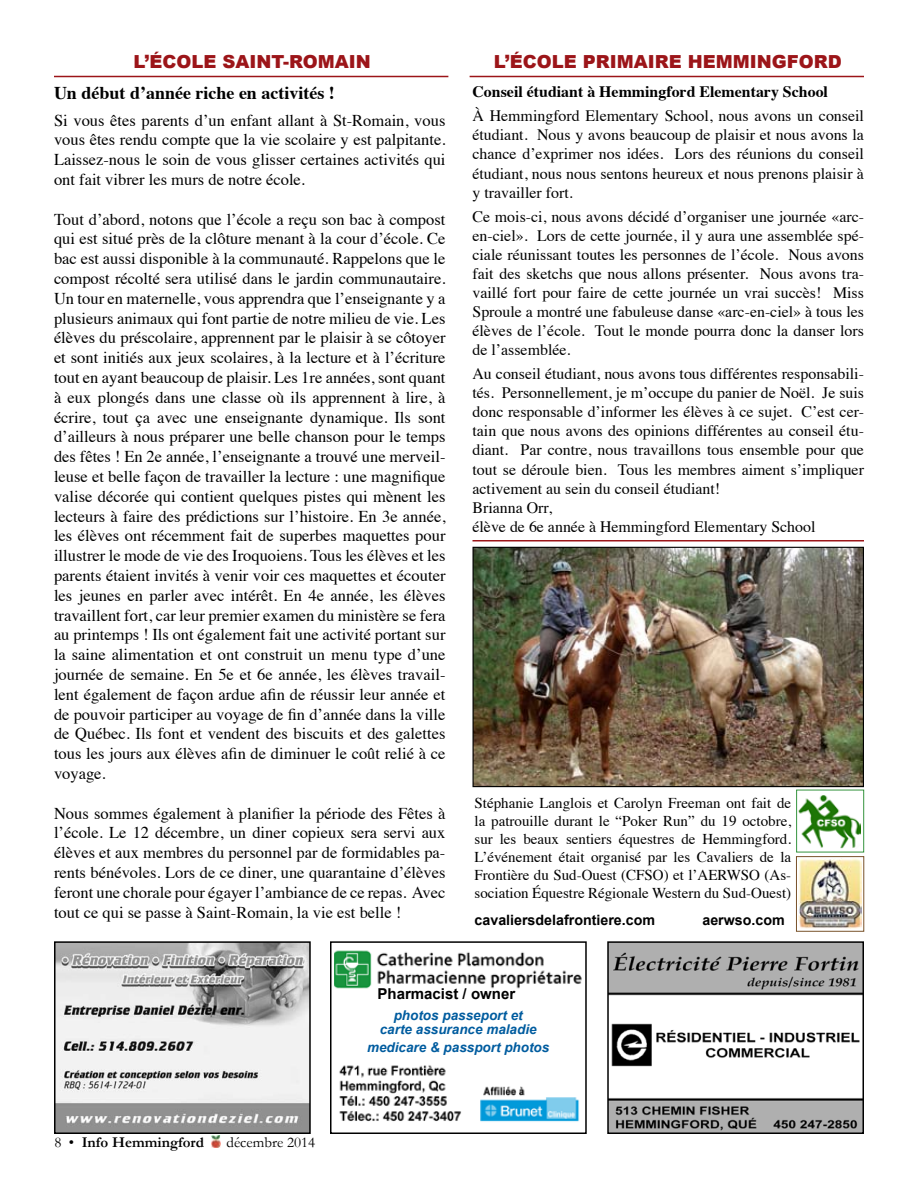
<style>
.page{position:relative;width:918px;height:1188px;background:#fff}
.page>*{position:absolute;margin:0;border:0;box-sizing:border-box;transform-origin:0 0}
.t1{font:900 18px "Arial";color:#9c1519}
.t2{font:700 18px "Times";color:#000}
.t3{font:16.5px/19.8px "Times";color:#000;text-align:justify}
.t4{font:15.9px/19px "Times";color:#000;text-align:justify}
.t5{font:700 15.9px "Times";color:#000}
.t6{font:15px/18px "Times";color:#000;text-align:justify}
.t7{font:700 15px "Garamond";color:#000}
.t8{font:700 15px "Arial";color:#000}
.t9{font:15px "Garamond";color:#000}
.t10{font:700 14.25px "Arial";color:#000}
.t11{font:italic 700 13.5px/13.5px "Arial";color:#005c9f;text-align:center}
.s1{font-weight:400}
</style>
<div class="page">
<svg style="left:212px;top:1135px;width:9px;height:12px"></svg>
<img style="left:57px;top:944px;width:251px;height:187px">
<div style="left:54px;top:941px;width:257px;height:193px;border:2px solid #000"></div>
<img style="left:339px;top:1065px;width:240px;height:57px">
<div style="left:330px;top:941px;width:257px;height:193px;border:2px solid #000"></div>
<img style="left:610px;top:944px;width:251px;height:187px">
<div style="left:607px;top:941px;width:257px;height:193px;border:2px solid #000"></div>
<hr style="left:470px;top:76px;width:394px;height:1px;background:#9c1519">
<hr style="left:472px;top:540px;width:392px;height:2px;background:#9c1519">
<hr style="left:54px;top:76px;width:394px;height:1px;background:#9c1519">
<img style="left:475px;top:549px;width:387px;height:236px">
<div style="left:473px;top:547px;width:391px;height:240px;border:1px solid #000"></div>
<img style="left:334px;top:950px;width:248px;height:39px">
<img style="left:799px;top:795px;width:62px;height:54px">
<div style="left:796px;top:790px;width:68px;height:62px;border:1px solid #35943e"></div>
<img style="left:799px;top:858px;width:62px;height:71px">
<div style="left:796px;top:856px;width:68px;height:75px;border:1px solid #79522a"></div>
<p class="t1" style="left:133px;top:49px;width:239px">L’ÉCOLE SAINT-ROMAIN</p>
<p class="t2" style="left:54px;top:75px;width:282px">Un début d’année riche en activités !</p>
<p class="t3" style="left:54px;top:109px;width:393px">Si vous êtes parents d’un enfant allant à St-Romain, vous vous êtes rendu compte que la vie scolaire y est palpitante.<br>Laissez-nous le soin de vous glisser certaines activités qui ont fait vibrer les murs de notre école.</p>
<p class="t3" style="left:54px;top:208px;width:393px">Tout d’abord, notons que l’école a reçu son bac à compost qui est situé près de la clôture menant à la cour d’école. Ce bac est aussi disponible à la communauté. Rappelons que le compost récolté sera utilisé dans le jardin communautaire.<br>Un tour en maternelle, vous apprendra que l’enseignante y a plusieurs animaux qui font partie de notre milieu de vie. Les élèves du préscolaire, apprennent par le plaisir à se côtoyer et sont initiés aux jeux scolaires, à la lecture et à l’écriture tout en ayant beaucoup de plaisir. Les 1re années, sont quant à eux plongés dans une classe où ils apprennent à lire, à écrire, tout ça avec une enseignante dynamique. Ils sont d’ailleurs à nous préparer une belle chanson pour le temps des fêtes ! En 2e année, l’enseignante a trouvé une merveil&shy;leuse et belle façon de travailler la lecture : une magnifique valise décorée qui contient quelques pistes qui mènent les lecteurs à faire des prédictions sur l’histoire. En 3e année, les élèves ont récemment fait de superbes maquettes pour illustrer le mode de vie des Iroquoiens. Tous les élèves et les parents étaient invités à venir voir ces maquettes et écouter les jeunes en parler avec intérêt. En 4e année, les élèves travaillent fort, car leur premier examen du ministère se fera au printemps ! Ils ont également fait une activité portant sur la saine alimentation et ont construit un menu type d’une journée de semaine. En 5e et 6e année, les élèves travail&shy;lent également de façon ardue afin de réussir leur année et de pouvoir participer au voyage de fin d’année dans la ville de Québec. Ils font et vendent des biscuits et des galettes tous les jours aux élèves afin de diminuer le coût relié à ce voyage.</p>
<p class="t3" style="left:54px;top:802px;width:393px">Nous sommes également à planifier la période des Fêtes à l’école. Le 12 décembre, un diner copieux sera servi aux élèves et aux membres du personnel par de formidables pa&shy;rents bénévoles. Lors de ce diner, une quarantaine d’élèves feront une chorale pour égayer l’ambiance de ce repas. Avec tout ce qui se passe à Saint-Romain, la vie est belle !</p>
<p class="t1" style="left:494px;top:49px;width:350px">L’ÉCOLE PRIMAIRE HEMMINGFORD</p>
<p class="t5" style="left:472px;top:77px;width:357px">Conseil étudiant à Hemmingford Elementary School</p>
<p class="t4" style="left:472px;top:105px;width:393px">À Hemmingford Elementary School, nous avons un conseil étudiant. Nous y avons beaucoup de plaisir et nous avons la chance d’exprimer nos idées. Lors des réunions du conseil étudiant, nous nous sentons heureux et nous prenons plaisir à y travailler fort.</p>
<p class="t4" style="left:472px;top:205px;width:393px">Ce mois-ci, nous avons décidé d’organiser une journée «arc&shy;en-ciel». Lors de cette journée, il y aura une assemblée spé&shy;ciale réunissant toutes les personnes de l’école. Nous avons fait des sketchs que nous allons présenter. Nous avons tra&shy;vaillé fort pour faire de cette journée un vrai succès! Miss Sproule a montré une fabuleuse danse «arc-en-ciel» à tous les élèves de l’école. Tout le monde pourra donc la danser lors de l’assemblée.</p>
<p class="t4" style="left:472px;top:363px;width:393px;text-align:left">Au conseil étudiant, nous avons tous différentes responsabili&shy;tés. Personnellement, je m’occupe du panier de Noël. Je suis donc responsable d’informer les élèves à ce sujet. C’est cer&shy;tain que nous avons des opinions différentes au conseil étu&shy;diant. Par contre, nous travaillons tous ensemble pour que tout se déroule bien. Tous les membres aiment s’impliquer activement au sein du conseil étudiant!<br>Brianna Orr,<br>élève de 6e année à Hemmingford Elementary School</p>
<p class="t6" style="left:475px;top:793px;width:318px">Stéphanie Langlois et Carolyn Freeman ont fait de la patrouille durant le “Poker Run” du 19 octobre, sur les beaux sentiers équestres de Hemmingford.<br>L’événement était organisé par les Cavaliers de la Frontière du Sud-Ouest (CFSO) et l’AERWSO (As&shy;sociation Équestre Régionale Western du Sud-Ouest)</p>
<p class="t10" style="left:475px;top:911px;width:182px">cavaliersdelafrontiere.com</p>
<p class="t10" style="left:702px;top:911px;width:84px">aerwso.com</p>
<p class="t8" style="left:378px;top:984px;width:139px">Pharmacist / owner</p>
<p class="t7" style="left:54px;top:1133px;width:151px"><span class="s1">8 •</span> Info Hemmingford</p>
<p class="t9" style="left:227px;top:1133px;width:90px">décembre 2014</p>
<p class="t11" style="left:380px;top:1009px;width:158px">photos passeport et carte assurance maladie</p>
<p class="t11" style="left:367px;top:1041px;width:184px">medicare &amp; passport photos</p>
</div>
